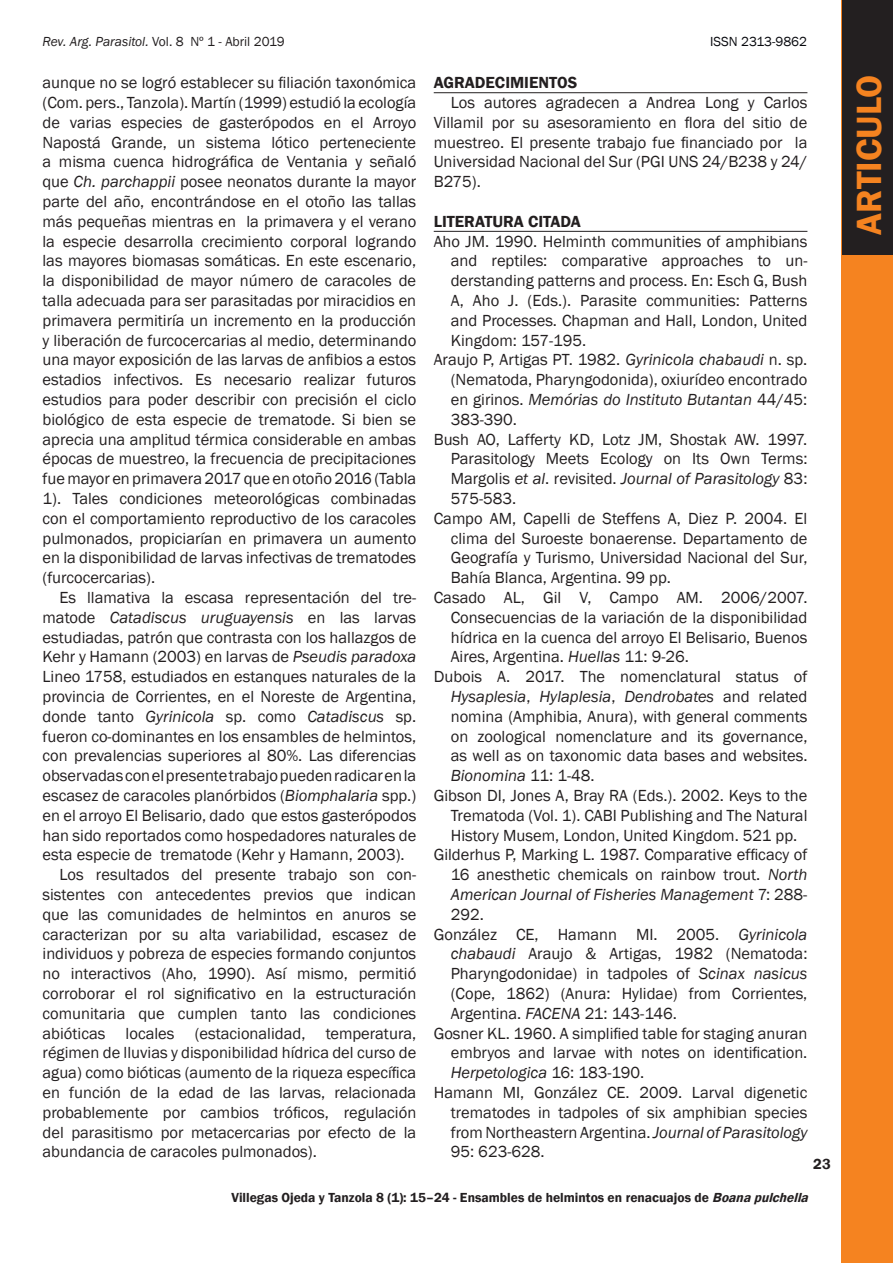
<style>
.page{position:relative;width:893px;height:1263px;background:#fff}
.page>*{position:absolute;margin:0;border:0;box-sizing:border-box;transform-origin:0 0}
.t1{font:600 36px "Franklin Gothic";color:#f58320}
.t2{font:16.5px/19.8px "Franklin Gothic";color:#231f20;text-align:justify}
.t3{font:italic 16.5px "Franklin Gothic";color:#231f20}
.t4{font:600 16.5px "Franklin Gothic";color:#231f20}
.t5{font:600 15px "Franklin Gothic";color:#231f20}
.t6{font:600 13.5px "Franklin Gothic";color:#231f20}
.t7{font:italic 13.5px "Franklin Gothic";color:#231f20}
.t8{font:13.5px "Franklin Gothic";color:#07080d}
.s1{font-style:normal}
.s2{font-style:italic}
</style>
<div class="page">
<div style="left:842px;top:0;width:51px;height:1263px;background:#f58320"></div>
<div style="left:842px;top:0;width:51px;height:254px;background:#231f20"></div>
<hr style="left:434px;top:92px;width:373px;height:1px;background:#231f20">
<hr style="left:434px;top:231px;width:373px;height:1px;background:#231f20">
<p class="t7" style="left:43px;top:33px;width:244px">Rev. Arg. Parasitol. <span class="s1">Vol. 8 Nº 1 - Abril 2019</span></p>
<p class="t8" style="left:710px;top:33px;width:98px">ISSN 2313-9862</p>
<p class="t2" style="left:43px;top:73px;width:375px">aunque no se logró establecer su filiación taxonómica (Com. pers., Tanzola). Martín (1999) estudió la ecología de varias especies de gasterópodos en el Arroyo Napostá Grande, un sistema lótico perteneciente a misma cuenca hidrográfica de Ventania y señaló que <span class="s2">Ch. parchappii</span> posee neonatos durante la mayor parte del año, encontrándose en el otoño las tallas más pequeñas mientras en la primavera y el verano la especie desarrolla crecimiento corporal logrando las mayores biomasas somáticas. En este escenario, la disponibilidad de mayor número de caracoles de talla adecuada para ser parasitadas por miracidios en primavera permitiría un incremento en la producción y liberación de furcocercarias al medio, determinando una mayor exposición de las larvas de anfibios a estos estadios infectivos. Es necesario realizar futuros estudios para poder describir con precisión el ciclo biológico de esta especie de trematode. Si bien se aprecia una amplitud térmica considerable en ambas épocas de muestreo, la frecuencia de precipitaciones fue mayor en primavera 2017 que en otoño 2016 (Tabla 1). Tales condiciones meteorológicas combinadas con el comportamiento reproductivo de los caracoles pulmonados, propiciarían en primavera un aumento en la disponibilidad de larvas infectivas de trematodes (furcocercarias).</p>
<p class="t2" style="left:60px;top:588px;width:358px">Es llamativa la escasa representación del tre-</p>
<p class="t3" style="left:43px;top:607px;width:375px"><span class="s1">matode</span> Catadiscus uruguayensis <span class="s1">en las larvas</span></p>
<p class="t2" style="left:43px;top:627px;width:375px">estudiadas, patrón que contrasta con los hallazgos de</p>
<p class="t2" style="left:43px;top:647px;width:375px">Kehr y Hamann (2003) en larvas de <span class="s2">Pseudis paradoxa</span></p>
<p class="t2" style="left:43px;top:667px;width:375px">Lineo 1758, estudiados en estanques naturales de la</p>
<p class="t2" style="left:43px;top:687px;width:375px">provincia de Corrientes, en el Noreste de Argentina,</p>
<p class="t2" style="left:43px;top:707px;width:375px">donde tanto <span class="s2">Gyrinicola</span> sp. como <span class="s2">Catadiscus</span> sp.</p>
<p class="t2" style="left:43px;top:726px;width:375px">fueron co-dominantes en los ensambles de helmintos,</p>
<p class="t2" style="left:43px;top:746px;width:375px">con prevalencias superiores al 80%. Las diferencias</p>
<p class="t2" style="left:43px;top:766px;width:375px">observadas con el presente trabajo pueden radicar en la</p>
<p class="t2" style="left:43px;top:786px;width:375px">escasez de caracoles planórbidos (<span class="s2">Biomphalaria</span> spp.)</p>
<p class="t2" style="left:43px;top:806px;width:375px">en el arroyo El Belisario, dado que estos gasterópodos</p>
<p class="t2" style="left:43px;top:825px;width:375px">han sido reportados como hospedadores naturales de</p>
<p class="t2" style="left:43px;top:845px;width:364px">esta especie de trematode (Kehr y Hamann, 2003).</p>
<p class="t2" style="left:60px;top:865px;width:358px">Los resultados del presente trabajo son con-</p>
<p class="t2" style="left:43px;top:885px;width:375px">sistentes con antecedentes previos que indican</p>
<p class="t2" style="left:43px;top:905px;width:375px">que las comunidades de helmintos en anuros se</p>
<p class="t2" style="left:43px;top:924px;width:375px">caracterizan por su alta variabilidad, escasez de</p>
<p class="t2" style="left:43px;top:944px;width:375px">individuos y pobreza de especies formando conjuntos</p>
<p class="t2" style="left:43px;top:964px;width:375px">no interactivos (Aho, 1990). Así mismo, permitió</p>
<p class="t2" style="left:43px;top:984px;width:375px">corroborar el rol significativo en la estructuración</p>
<p class="t2" style="left:43px;top:1004px;width:375px">comunitaria que cumplen tanto las condiciones</p>
<p class="t2" style="left:43px;top:1023px;width:375px">abióticas locales (estacionalidad, temperatura,</p>
<p class="t2" style="left:43px;top:1043px;width:375px">régimen de lluvias y disponibilidad hídrica del curso de</p>
<p class="t2" style="left:43px;top:1063px;width:375px">agua) como bióticas (aumento de la riqueza específica</p>
<p class="t2" style="left:43px;top:1083px;width:375px">en función de la edad de las larvas, relacionada</p>
<p class="t2" style="left:43px;top:1103px;width:375px">probablemente por cambios tróficos, regulación</p>
<p class="t2" style="left:43px;top:1122px;width:375px">del parasitismo por metacercarias por efecto de la</p>
<p class="t2" style="left:43px;top:1142px;width:276px">abundancia de caracoles pulmonados).</p>
<p class="t4" style="left:434px;top:72px;width:145px">AGRADECIMIENTOS</p>
<p class="t2" style="left:434px;top:93px;width:375px;text-indent:17px">Los autores agradecen a Andrea Long y Carlos Villamil por su asesoramiento en flora del sitio de muestreo. El presente trabajo fue financiado por la Universidad Nacional del Sur (PGI UNS 24/B238 y 24/ B275).</p>
<p class="t4" style="left:434px;top:211px;width:149px">LITERATURA CITADA</p>
<p class="t2" style="left:434px;top:231px;width:375px">Aho JM. 1990. Helminth communities of amphibians</p>
<p class="t2" style="left:451px;top:251px;width:358px">and reptiles: comparative approaches to un-</p>
<p class="t2" style="left:451px;top:271px;width:358px">derstanding patterns and process. En: Esch G, Bush</p>
<p class="t2" style="left:451px;top:291px;width:358px">A, Aho J. (Eds.). Parasite communities: Patterns</p>
<p class="t2" style="left:451px;top:311px;width:358px">and Processes. Chapman and Hall, London, United</p>
<p class="t2" style="left:451px;top:330px;width:137px">Kingdom: 157-195.</p>
<p class="t2" style="left:434px;top:350px;width:375px">Araujo P, Artigas PT. 1982. <span class="s2">Gyrinicola chabaudi</span> n. sp.</p>
<p class="t2" style="left:451px;top:370px;width:358px">(Nematoda, Pharyngodonida), oxiurídeo encontrado</p>
<p class="t3" style="left:451px;top:389px;width:358px"><span class="s1">en girinos.</span> Memórias do Instituto Butantan <span class="s1">44/45:</span></p>
<p class="t2" style="left:451px;top:410px;width:68px">383-390.</p>
<p class="t2" style="left:434px;top:429px;width:375px">Bush AO, Lafferty KD, Lotz JM, Shostak AW. 1997.</p>
<p class="t2" style="left:451px;top:449px;width:358px">Parasitology Meets Ecology on Its Own Terms:</p>
<p class="t3" style="left:451px;top:468px;width:358px"><span class="s1">Margolis</span> et al<span class="s1">. revisited.</span> Journal of Parasitology <span class="s1">83:</span></p>
<p class="t2" style="left:451px;top:489px;width:67px">575-583.</p>
<p class="t2" style="left:434px;top:509px;width:375px">Campo AM, Capelli de Steffens A, Diez P. 2004. El</p>
<p class="t2" style="left:451px;top:528px;width:358px">clima del Suroeste bonaerense. Departamento de</p>
<p class="t2" style="left:451px;top:548px;width:358px">Geografía y Turismo, Universidad Nacional del Sur,</p>
<p class="t2" style="left:451px;top:568px;width:222px">Bahía Blanca, Argentina. 99 pp.</p>
<p class="t2" style="left:434px;top:588px;width:375px">Casado AL, Gil V, Campo AM. 2006/2007.</p>
<p class="t2" style="left:451px;top:608px;width:358px">Consecuencias de la variación de la disponibilidad</p>
<p class="t2" style="left:451px;top:627px;width:358px">hídrica en la cuenca del arroyo El Belisario, Buenos</p>
<p class="t2" style="left:451px;top:647px;width:240px">Aires, Argentina. <span class="s2">Huellas</span> 11: 9-26.</p>
<p class="t2" style="left:434px;top:667px;width:375px">Dubois A. 2017. The nomenclatural status of</p>
<p class="t3" style="left:451px;top:686px;width:358px">Hysaplesia<span class="s1">,</span> Hylaplesia<span class="s1">,</span> Dendrobates <span class="s1">and related</span></p>
<p class="t2" style="left:451px;top:707px;width:358px">nomina (Amphibia, Anura), with general comments</p>
<p class="t2" style="left:451px;top:726px;width:358px">on zoological nomenclature and its governance,</p>
<p class="t2" style="left:451px;top:746px;width:358px">as well as on taxonomic data bases and websites.</p>
<p class="t3" style="left:451px;top:765px;width:145px">Bionomina <span class="s1">11: 1-48.</span></p>
<p class="t2" style="left:434px;top:786px;width:375px">Gibson DI, Jones A, Bray RA (Eds.). 2002. Keys to the</p>
<p class="t2" style="left:451px;top:806px;width:358px">Trematoda (Vol. 1). CABI Publishing and The Natural</p>
<p class="t2" style="left:451px;top:825px;width:348px">History Musem, London, United Kingdom. 521 pp.</p>
<p class="t2" style="left:434px;top:845px;width:375px">Gilderhus P, Marking L. 1987. Comparative efficacy of</p>
<p class="t2" style="left:451px;top:865px;width:358px">16 anesthetic chemicals on rainbow trout. <span class="s2">North</span></p>
<p class="t3" style="left:451px;top:884px;width:358px">American Journal of Fisheries Management <span class="s1">7: 288-</span></p>
<p class="t2" style="left:451px;top:905px;width:35px">292.</p>
<p class="t2" style="left:434px;top:924px;width:375px">González CE, Hamann MI. 2005. <span class="s2">Gyrinicola</span></p>
<p class="t2" style="left:451px;top:944px;width:358px"><span class="s2">chabaudi</span> Araujo &amp; Artigas, 1982 (Nematoda:</p>
<p class="t2" style="left:451px;top:964px;width:358px">Pharyngodonidae) in tadpoles of <span class="s2">Scinax nasicus</span></p>
<p class="t2" style="left:451px;top:984px;width:358px">(Cope, 1862) (Anura: Hylidae) from Corrientes,</p>
<p class="t2" style="left:451px;top:1004px;width:228px">Argentina. <span class="s2">FACENA</span> 21: 143-146.</p>
<p class="t2" style="left:434px;top:1023px;width:375px">Gosner KL. 1960. A simplified table for staging anuran</p>
<p class="t2" style="left:451px;top:1043px;width:358px">embryos and larvae with notes on identification.</p>
<p class="t3" style="left:451px;top:1062px;width:195px">Herpetologica <span class="s1">16: 183-190.</span></p>
<p class="t2" style="left:434px;top:1083px;width:375px">Hamann MI, González CE. 2009. Larval digenetic</p>
<p class="t2" style="left:451px;top:1103px;width:358px">trematodes in tadpoles of six amphibian species</p>
<p class="t2" style="left:451px;top:1122px;width:358px">from Northeastern Argentina. <span class="s2">Journal of Parasitology</span></p>
<p class="t2" style="left:451px;top:1142px;width:95px">95: 623-628.</p>
<p class="t6" style="left:231px;top:1189px;width:582px">Villegas Ojeda y Tanzola 8 (1): 15–24 - Ensambles de helmintos en renacuajos de <span class="s2">Boanapulchella</span></p>
<p class="t5" style="left:813px;top:1155px;width:19px">23</p>
<h1 class="t1" style="left:847px;top:235px;width:162px;rotate:-90deg">ARTICULO</h1>
</div>
